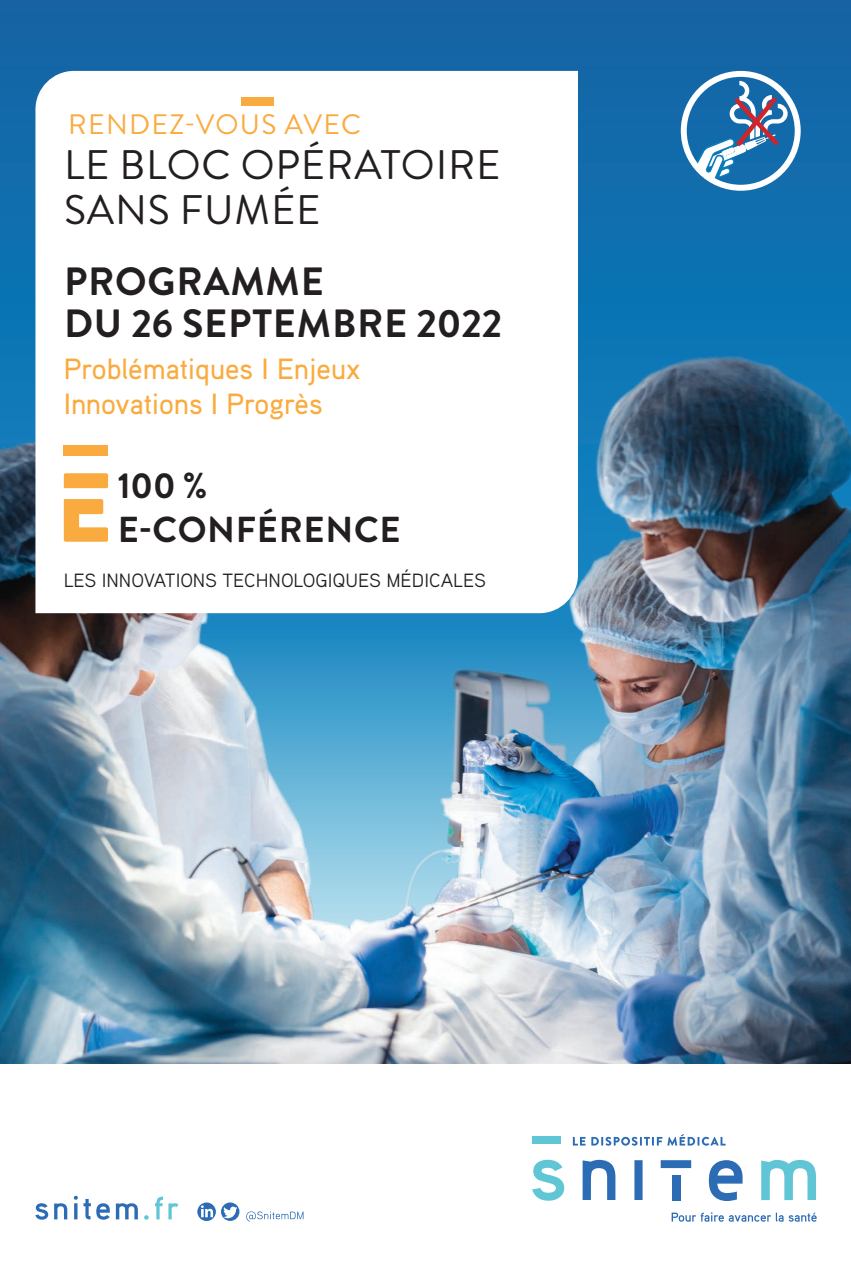
<style>
.page{position:relative;width:851px;height:1276px;background:#fff}
.page>*{position:absolute;margin:0;border:0;box-sizing:border-box;transform-origin:0 0}
.t1{font:41.25px/45px "Brandon Grotesque";letter-spacing:.02em;color:#231f20}
.t2{font:700 39.38px/42.4px "Brandon Grotesque";letter-spacing:.02em;color:#231f20}
.t3{font:700 36px/43.3px "Brandon Grotesque";letter-spacing:.02em;color:#231f20}
.t4{font:500 29.25px/35.1px "Aaux Pro";color:#faab3f}
.t5{font:28.12px "Brandon Grotesque";letter-spacing:.045em;color:#faab3f}
.t6{font:19.12px "Aaux Pro";color:#231f20}
</style>
<div class="page">
<img style="left:0;top:0;width:850px;height:1063px">
<div style="left:680px;top:71px;width:120px;height:120px;border:6px solid #fff;border-radius:50%"></div>
<div style="left:531px;top:1136px;width:29px;height:8px;background:#60c6d5"></div>
<svg style="left:582px;top:1159px;width:160px;height:42px"></svg>
<svg style="left:572px;top:1134px;width:153px;height:11px"></svg>
<svg style="left:532px;top:1159px;width:32px;height:41px"></svg>
<svg style="left:761px;top:1160px;width:54px;height:40px"></svg>
<div style="left:672px;top:1174px;width:8px;height:26px;background:#2c6cb4"></div>
<svg style="left:671px;top:1212px;width:145px;height:9px"></svg>
<svg style="left:144px;top:1196px;width:34px;height:23px"></svg>
<svg style="left:35px;top:1195px;width:103px;height:24px"></svg>
<svg style="left:221px;top:1202px;width:18px;height:19px"></svg>
<svg style="left:223px;top:1206px;width:14px;height:12px"></svg>
<svg style="left:197px;top:1202px;width:19px;height:19px"></svg>
<svg style="left:201px;top:1205px;width:12px;height:12px"></svg>
<svg style="left:246px;top:1211px;width:57px;height:10px"></svg>
<svg style="left:35px;top:71px;width:543px;height:542px"></svg>
<div style="left:241px;top:97px;width:33px;height:8px;background:#faab3f"></div>
<div style="left:64px;top:445px;width:44px;height:10px;background:#faab3f"></div>
<svg style="left:64px;top:473px;width:44px;height:69px"></svg>
<svg style="left:683px;top:81px;width:104px;height:107px"></svg>
<p class="t5" style="left:68px;top:108px;width:294px">RENDEZ-VOUS AVEC</p>
<h1 class="t1" style="left:64px;top:142px;width:438px">LE BLOC OPÉRATOIRE<br>SANS FUMÉE</h1>
<h2 class="t2" style="left:64px;top:260px;width:439px">PROGRAMME<br>DU 26 SEPTEMBRE 2022</h2>
<p class="t4" style="left:64px;top:353px;width:298px">Problématiques I Enjeux<br>Innovations I Progrès</p>
<p class="t3" style="left:118px;top:464px;width:284px">100 %<br>E-CONFÉRENCE</p>
<p class="t6" style="left:64px;top:569px;width:423px">LES INNOVATIONS TECHNOLOGIQUES MÉDICALES</p>
</div>
